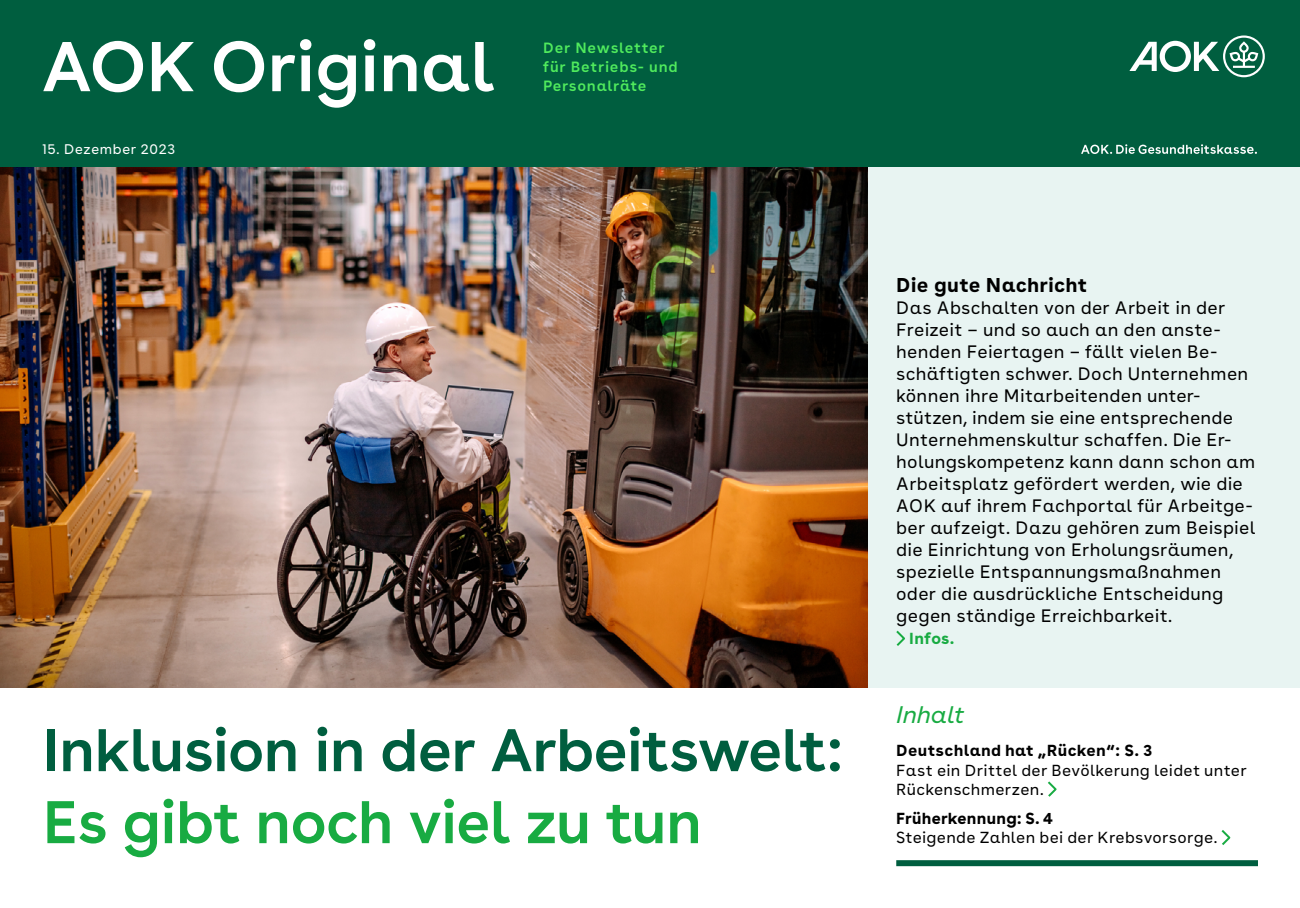
<style>
.page{position:relative;width:1300px;height:908px;background:#fff}
.page>*{position:absolute;margin:0;border:0;box-sizing:border-box;transform-origin:0 0}
.t1{font:600 70.2px "AOK Buenos Aires";color:#fff}
.t2{font:600 60px "AOK Buenos Aires";letter-spacing:-.01em;color:#005e3f}
.t3{font:600 60px "AOK Buenos Aires";letter-spacing:-.01em;color:#18ab42}
.t4{font:italic 24px "AOK Buenos Aires";color:#18ab42}
.t5{font:700 20px "AOK Buenos Aires Text";letter-spacing:.01em;color:#000}
.t6{font:18px/22px "AOK Buenos Aires Text";letter-spacing:.015em;color:#000}
.t7{font:16px/19.2px "AOK Buenos Aires Text";letter-spacing:.02em;color:#000}
.t8{font:700 16px "AOK Buenos Aires Text";letter-spacing:.02em;color:#000}
.t9{font:700 16px "AOK Buenos Aires";letter-spacing:.015em;color:#000}
.t10{font:700 16px "AOK Buenos Aires";letter-spacing:.02em;color:#18ab42}
.t11{font:600 14.8px/19.2px "AOK Buenos Aires Text";letter-spacing:.05em;color:#50eb5d}
.t12{font:14px "AOK Buenos Aires";letter-spacing:.05em;color:#fff}
</style>
<div class="page">
<div style="left:0;top:0;width:1300px;height:185px;background:#005e3f"></div>
<svg style="left:1129px;top:35px;width:136px;height:42px"></svg>
<svg style="left:1081px;top:144px;width:176px;height:10px"></svg>
<div style="left:0;top:167px;width:1300px;height:521px;background:#e8f4f2"></div>
<img style="left:0;top:167px;width:868px;height:521px">
<svg style="left:1048px;top:781px;width:9px;height:16px"></svg>
<svg style="left:1221px;top:830px;width:10px;height:15px"></svg>
<div style="left:896px;top:860px;width:362px;height:6px;background:#005e3f"></div>
<svg style="left:896px;top:630px;width:9px;height:16px"></svg>
<h1 class="t1" style="left:42px;top:8px;width:455px">AOK Original</h1>
<p class="t11" style="left:543px;top:37px;width:136px">Der Newsletter für Betriebs- und<br>Personalräte</p>
<p class="t12" style="left:42px;top:138px;width:135px">15. Dezember 2023</p>
<h2 class="t2" style="left:43px;top:700px;width:803px">Inklusion in der Arbeitswelt:</h2>
<h2 class="t3" style="left:43px;top:772px;width:661px">Es gibt noch viel zu tun</h2>
<p class="t5" style="left:896px;top:268px;width:193px">Die gute Nachricht</p>
<p class="t6" style="left:896px;top:295px;width:361px">Das Abschalten von der Arbeit in der Freizeit – und so auch an den anste&shy;henden Feiertagen – fällt vielen Be&shy;schäftigten schwer. Doch Unternehmen können ihre Mitarbeitenden unter&shy;stützen, indem sie eine entsprechende Unternehmenskultur schaffen. Die Er&shy;holungskompetenz kann dann schon am Arbeitsplatz gefördert werden, wie die AOK auf ihrem Fachportal für Arbeitge&shy;ber aufzeigt. Dazu gehören zum Beispiel die Einrichtung von Erholungsräumen, spezielle Entspannungsmaßnahmen oder die ausdrückliche Entscheidung gegen ständige Erreichbarkeit.</p>
<p class="t10" style="left:909px;top:625px;width:46px">Infos.</p>
<h3 class="t4" style="left:896px;top:695px;width:70px">Inhalt</h3>
<p class="t8" style="left:896px;top:737px;width:258px">Deutschland hat „Rücken“: S. 3</p>
<p class="t7" style="left:896px;top:759px;width:352px">Fast ein Drittel der Bevölkerung leidet unter<br>Rückenschmerzen.</p>
<p class="t9" style="left:896px;top:805px;width:158px">Früherkennung: S. 4</p>
<p class="t7" style="left:896px;top:827px;width:323px">Steigende Zahlen bei der Krebsvorsorge.</p>
</div>
